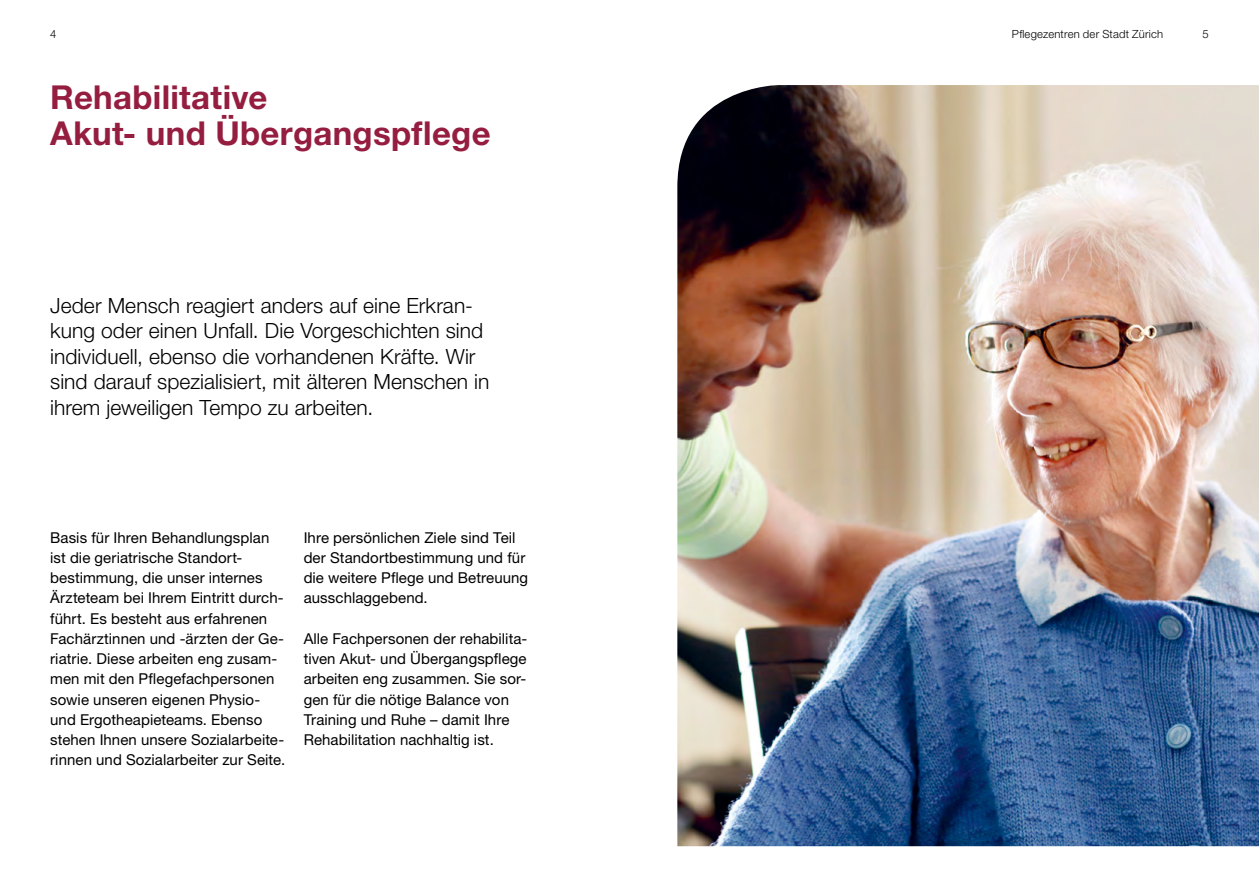
<style>
.page{position:relative;width:1259px;height:893px;background:#fff}
.page>*{position:absolute;margin:0;border:0;box-sizing:border-box;transform-origin:0 0}
.t1{font:700 33px/36px "Helvetica Neue LT Std";letter-spacing:.01em;color:#951d3f}
.t2{font:300 21px/25.5px "Helvetica Neue LT Std";letter-spacing:.005em;color:#000}
.t3{font:15px/20.2px "Helvetica Neue LT Std";letter-spacing:.005em;color:#000}
.t4{font:300 11.25px "Helvetica Neue LT Std";letter-spacing:.02em;color:#000}
</style>
<div class="page">
<img style="left:677px;top:85px;width:582px;height:761px">
<p class="t4" style="left:50px;top:27px;width:8px">4</p>
<p class="t4" style="left:1012px;top:27px;width:153px">Pflegezentren der Stadt Zürich</p>
<p class="t4" style="left:1202px;top:27px;width:8px">5</p>
<h1 class="t1" style="left:50px;top:78px;width:442px">Rehabilitative<br>Akut- und Übergangspflege</h1>
<h2 class="t2" style="left:50px;top:292px;width:441px">Jeder Mensch reagiert anders auf eine Erkran&shy;kung oder einen Unfall. Die Vorgeschichten sind individuell, ebenso die vorhandenen Kräfte. Wir sind darauf spezialisiert, mit älteren Menschen in ihrem jeweiligen Tempo zu arbeiten.</h2>
<p class="t3" style="left:50px;top:527px;width:237px">Basis für Ihren Behandlungsplan ist die geriatrische Standort&shy;bestimmung, die unser internes Ärzteteam bei Ihrem Eintritt durch&shy;führt. Es besteht aus erfahrenen Fachärztinnen und -ärzten der Ge&shy;riatrie. Diese arbeiten eng zusam&shy;men mit den Pflegefachpersonen sowie unseren eigenen Physio&shy;und Ergotheapieteams. Ebenso stehen Ihnen unsere Sozialarbeite&shy;rinnen und Sozialarbeiter zur Seite.</p>
<p class="t3" style="left:304px;top:527px;width:226px">Ihre persönlichen Ziele sind Teil der Standortbestimmung und für die weitere Pflege und Betreuung ausschlaggebend.</p>
<p class="t3" style="left:304px;top:628px;width:224px">Alle Fachpersonen der rehabilita&shy;tiven Akut- und Übergangspflege arbeiten eng zusammen. Sie sor&shy;gen für die nötige Balance von<br>Training und Ruhe – damit Ihre<br>Rehabilitation nachhaltig ist.</p>
</div>
